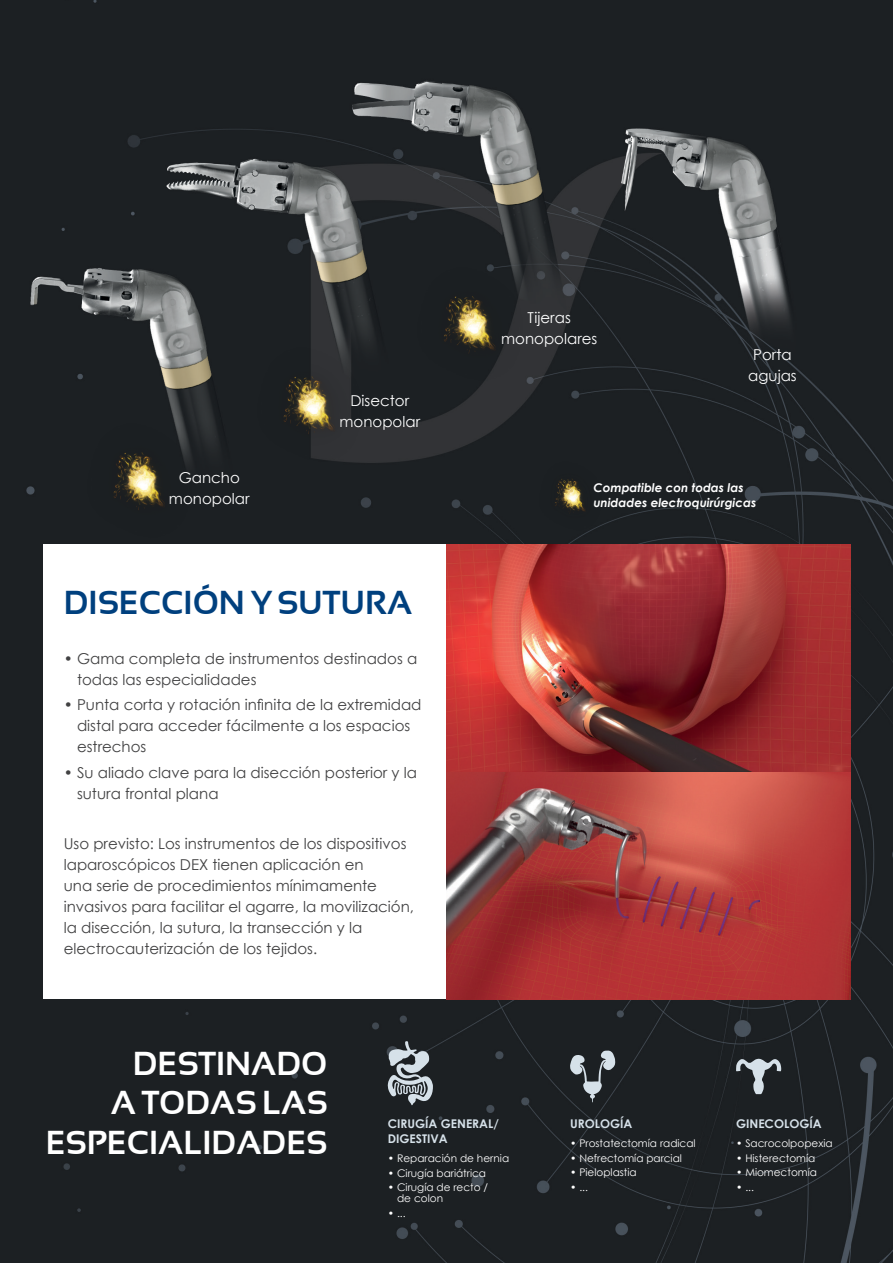
<style>
.page{position:relative;width:893px;height:1263px;background:#fff}
.page>*{position:absolute;margin:0;border:0;box-sizing:border-box;transform-origin:0 0}
.t1{font:700 33px/39.6px "Sansation";color:#fff;text-align:right}
.t2{font:700 33px "Sansation";color:#00407e}
.t3{font:15px/21px "Century Gothic";color:#414142}
.t4{font:15px/21px "Century Gothic";color:#fff;text-align:center}
.t5{font:italic 700 12px/14.4px "Century Gothic";color:#fff}
.t6{font:700 12px/15px "Century Gothic";color:#d6e1e9}
.t7{font:10.5px/10.5px "Century Gothic";color:#fff}
</style>
<div class="page">
<img style="left:0;top:0;width:893px;height:1263px">
<div style="left:43px;top:544px;width:403px;height:455px;background:#fff"></div>
<img style="left:446px;top:772px;width:404px;height:227px">
<svg style="left:446px;top:544px;width:404px;height:228px"></svg>
<svg style="left:388px;top:1041px;width:45px;height:64px"></svg>
<svg style="left:570px;top:1050px;width:45px;height:52px"></svg>
<svg style="left:736px;top:1058px;width:45px;height:36px"></svg>
<img style="left:539px;top:461px;width:64px;height:70px">
<img style="left:86px;top:423px;width:107px;height:115px">
<img style="left:256px;top:347px;width:107px;height:116px">
<img style="left:417px;top:266px;width:106px;height:116px">
<p class="t4" style="left:169px;top:467px;width:82px">Gancho monopolar</p>
<p class="t4" style="left:339px;top:390px;width:82px">Disector monopolar</p>
<h1 class="t2" style="left:64px;top:583px;width:350px">DISECCIÓN Y SUTURA</h1>
<p class="t3" style="left:77px;top:648px;width:342px;text-indent:-13px">• Gama completa de instrumentos destinados a todas las especialidades</p>
<p class="t3" style="left:77px;top:694px;width:346px;text-indent:-13px">• Punta corta y rotación infinita de la extremidad distal para acceder fácilmente a los espacios estrechos</p>
<p class="t3" style="left:77px;top:761px;width:341px;text-indent:-13px">• Su aliado clave para la disección posterior y la sutura frontal plana</p>
<p class="t3" style="left:64px;top:833px;width:352px">Uso previsto: Los instrumentos de los dispositivos laparoscópicos DEX tienen aplicación en<br>una serie de procedimientos mínimamente invasivos para facilitar el agarre, la movilización, la disección, la sutura, la transección y la electrocauterización de los tejidos.</p>
<p class="t4" style="left:501px;top:307px;width:98px">Tijeras monopolares</p>
<p class="t4" style="left:748px;top:344px;width:50px">Porta agujas</p>
<p class="t5" style="left:593px;top:480px;width:164px">Compatible con todas las unidades electroquirúrgicas</p>
<h1 class="t1" style="left:46px;top:1043px;width:283px">DESTINADO<br>A TODAS LAS<br>ESPECIALIDADES</h1>
<p class="t6" style="left:388px;top:1115px;width:113px">CIRUGÍA GENERAL/<br>DIGESTIVA</p>
<p class="t7" style="left:388px;top:1152px;width:123px">• Reparación de hernia</p>
<p class="t7" style="left:388px;top:1167px;width:100px">• Cirugía bariátrica</p>
<p class="t7" style="left:397px;top:1182px;width:93px;text-indent:-9px">• Cirugía de recto / de colon</p>
<p class="t7" style="left:388px;top:1207px;width:19px">• ...</p>
<p class="t6" style="left:570px;top:1115px;width:64px">UROLOGÍA</p>
<p class="t7" style="left:570px;top:1137px;width:127px">• Prostatectomía radical</p>
<p class="t7" style="left:570px;top:1152px;width:113px">• Nefrectomía parcial</p>
<p class="t7" style="left:570px;top:1167px;width:68px">• Pieloplastia</p>
<p class="t7" style="left:570px;top:1182px;width:19px">• ...</p>
<p class="t6" style="left:736px;top:1115px;width:87px">GINECOLOGÍA</p>
<p class="t7" style="left:736px;top:1137px;width:98px">• Sacrocolpopexia</p>
<p class="t7" style="left:736px;top:1152px;width:81px">• Histerectomía</p>
<p class="t7" style="left:736px;top:1167px;width:82px">• Miomectomía</p>
<p class="t7" style="left:736px;top:1182px;width:19px">• ...</p>
</div>
